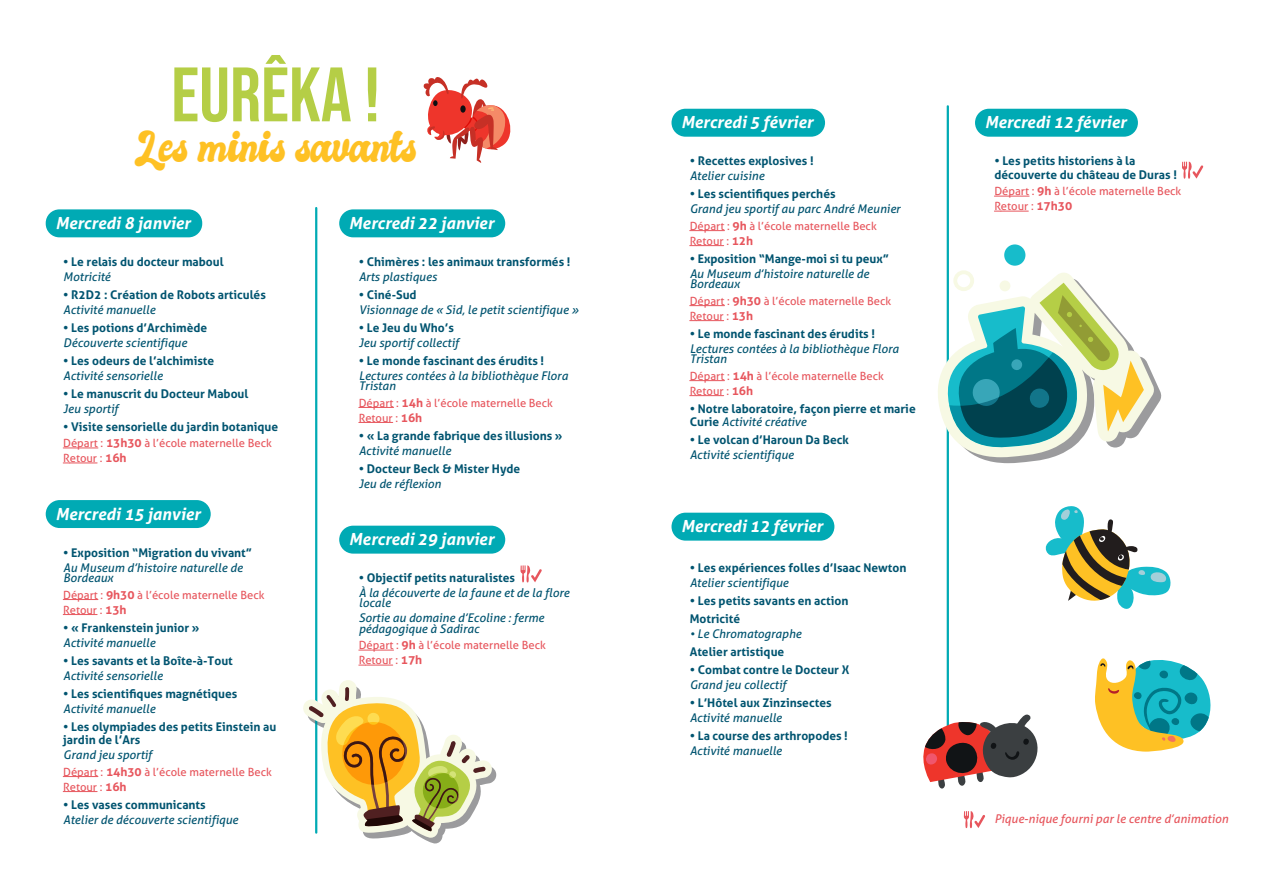
<style>
.page{position:relative;width:1263px;height:893px;background:#fff}
.page>*{position:absolute;margin:0;border:0;box-sizing:border-box;transform-origin:0 0}
.t1{font:76.95px "Bebas Neue";color:#b5ce46}
.t2{font:45px "Autolova";color:#fec124}
.t3{font:italic 700 16.65px "Aller";color:#fff}
.t4{font:700 12px/13.5px "Aller";color:#005470}
.t5{font:italic 12px/10.5px "Aller";color:#005470}
.t6{font:italic 12px "Aller";color:#e7565d}
.t7{font:11.25px/15px "Aller";color:#e7565d}
.s1{font-weight:700;font-size:12px}
.s2{font-weight:400;font-style:italic}
</style>
<div class="page">
<hr style="left:315px;top:208px;width:2px;height:625px;background:#00aab4">
<hr style="left:947px;top:106px;width:2px;height:635px;background:#00aab4">
<hr style="left:63px;top:448px;width:35px;height:1px;background:#e7565d">
<svg style="left:63px;top:463px;width:34px;height:1px"></svg>
<hr style="left:359px;top:407px;width:35px;height:1px;background:#e7565d">
<svg style="left:359px;top:422px;width:34px;height:1px"></svg>
<hr style="left:690px;top:230px;width:34px;height:1px;background:#e7565d">
<svg style="left:690px;top:245px;width:34px;height:1px"></svg>
<hr style="left:690px;top:305px;width:34px;height:1px;background:#e7565d">
<svg style="left:690px;top:320px;width:34px;height:1px"></svg>
<hr style="left:690px;top:380px;width:34px;height:1px;background:#e7565d">
<svg style="left:690px;top:395px;width:34px;height:1px"></svg>
<hr style="left:994px;top:196px;width:35px;height:1px;background:#e7565d">
<svg style="left:994px;top:211px;width:34px;height:1px"></svg>
<hr style="left:359px;top:650px;width:35px;height:1px;background:#e7565d">
<svg style="left:359px;top:665px;width:34px;height:1px"></svg>
<hr style="left:63px;top:599px;width:35px;height:1px;background:#e7565d">
<svg style="left:63px;top:614px;width:34px;height:1px"></svg>
<hr style="left:63px;top:776px;width:35px;height:1px;background:#e7565d">
<svg style="left:63px;top:791px;width:34px;height:1px"></svg>
<div style="left:46px;top:209px;width:156px;height:28px;background:#00aab4;border-radius:14px"></div>
<div style="left:339px;top:209px;width:166px;height:28px;background:#00aab4;border-radius:14px"></div>
<div style="left:671px;top:109px;width:154px;height:28px;background:#00aab4;border-radius:14px"></div>
<div style="left:671px;top:513px;width:163px;height:28px;background:#00aab4;border-radius:14px"></div>
<div style="left:975px;top:109px;width:163px;height:28px;background:#00aab4;border-radius:14px"></div>
<div style="left:339px;top:526px;width:166px;height:28px;background:#00aab4;border-radius:14px"></div>
<div style="left:46px;top:500px;width:165px;height:28px;background:#00aab4;border-radius:14px"></div>
<svg style="left:520px;top:565px;width:22px;height:17px"></svg>
<svg style="left:1182px;top:162px;width:21px;height:17px"></svg>
<svg style="left:964px;top:811px;width:21px;height:17px"></svg>
<svg style="left:938px;top:273px;width:223px;height:190px"></svg>
<div style="left:953px;top:270px;width:21px;height:21px;border:4px solid #f7f9e4;border-radius:50%"></div>
<div style="left:1004px;top:244px;width:21px;height:22px;background:#17bccb;border-radius:50%"></div>
<div style="left:999px;top:280px;width:11px;height:11px;background:#f7f9e4;border-radius:50%"></div>
<svg style="left:303px;top:680px;width:193px;height:163px"></svg>
<svg style="left:1095px;top:658px;width:116px;height:94px"></svg>
<svg style="left:423px;top:77px;width:88px;height:86px"></svg>
<svg style="left:1045px;top:506px;width:126px;height:103px"></svg>
<svg style="left:923px;top:714px;width:115px;height:75px"></svg>
<h1 class="t1" style="left:171px;top:51px;width:210px">EURÊKA !</h1>
<h2 class="t2" style="left:135px;top:120px;width:284px">Les minis savants</h2>
<h3 class="t3" style="left:55px;top:213px;width:137px">Mercredi 8 janvier</h3>
<h3 class="t3" style="left:349px;top:213px;width:146px">Mercredi 22 janvier</h3>
<p class="t4" style="left:63px;top:254px;width:162px">• Le relais du docteur maboul</p>
<p class="t5" style="left:63px;top:271px;width:49px">Motricité</p>
<p class="t4" style="left:63px;top:287px;width:204px">• R2D2 : Création de Robots articulés</p>
<p class="t5" style="left:63px;top:304px;width:94px">Activité manuelle</p>
<p class="t4" style="left:63px;top:320px;width:146px">• Les potions d’Archimède</p>
<p class="t5" style="left:63px;top:337px;width:125px">Découverte scientifique</p>
<p class="t4" style="left:63px;top:353px;width:153px">• Les odeurs de l’alchimiste</p>
<p class="t5" style="left:63px;top:370px;width:101px">Activité sensorielle</p>
<p class="t4" style="left:63px;top:386px;width:187px">• Le manuscrit du Docteur Maboul</p>
<p class="t5" style="left:63px;top:403px;width:56px">Jeu sportif</p>
<p class="t4" style="left:63px;top:419px;width:216px">• Visite sensorielle du jardin botanique</p>
<p class="t7" style="left:63px;top:436px;width:210px">Départ : <span class="s1">13h30</span> à l’école maternelle Beck<br>Retour : <span class="s1">16h</span></p>
<h3 class="t3" style="left:55px;top:503px;width:146px">Mercredi 15 janvier</h3>
<p class="t4" style="left:63px;top:546px;width:190px">• Exposition “Migration du vivant”</p>
<p class="t5" style="left:63px;top:562px;width:181px">Au Museum d’histoire naturelle de<br>Bordeaux</p>
<p class="t7" style="left:63px;top:587px;width:203px">Départ : <span class="s1">9h30</span> à l’école maternelle Beck<br>Retour : <span class="s1">13h</span></p>
<p class="t4" style="left:63px;top:621px;width:138px">• « Frankenstein junior »</p>
<p class="t5" style="left:63px;top:637px;width:94px">Activité manuelle</p>
<p class="t4" style="left:63px;top:654px;width:171px">• Les savants et la Boîte-à-Tout</p>
<p class="t5" style="left:63px;top:670px;width:101px">Activité sensorielle</p>
<p class="t4" style="left:63px;top:687px;width:176px">• Les scientifiques magnétiques</p>
<p class="t5" style="left:63px;top:703px;width:94px">Activité manuelle</p>
<p class="t4" style="left:63px;top:720px;width:215px">• Les olympiades des petits Einstein au jardin de l’Ars</p>
<p class="t5" style="left:63px;top:750px;width:90px">Grand jeu sportif</p>
<p class="t7" style="left:63px;top:764px;width:210px">Départ : <span class="s1">14h30</span> à l’école maternelle Beck<br>Retour : <span class="s1">16h</span></p>
<p class="t4" style="left:63px;top:798px;width:144px">• Les vases communicants</p>
<p class="t5" style="left:63px;top:814px;width:177px">Atelier de découverte scientifique</p>
<p class="t4" style="left:359px;top:254px;width:213px">• Chimères : les animaux transformés !</p>
<p class="t5" style="left:359px;top:271px;width:80px">Arts plastiques</p>
<p class="t4" style="left:359px;top:287px;width:59px">• Ciné-Sud</p>
<p class="t5" style="left:359px;top:304px;width:221px">Visionnage de « Sid, le petit scientifique »</p>
<p class="t4" style="left:359px;top:320px;width:97px">• Le Jeu du Who’s</p>
<p class="t5" style="left:359px;top:337px;width:102px">Jeu sportif collectif</p>
<p class="t4" style="left:359px;top:353px;width:187px">• Le monde fascinant des érudits !</p>
<p class="t5" style="left:359px;top:370px;width:211px">Lectures contées à la bibliothèque Flora<br>Tristan</p>
<p class="t7" style="left:359px;top:395px;width:196px">Départ : <span class="s1">14h</span> à l’école maternelle Beck<br>Retour : <span class="s1">16h</span></p>
<p class="t4" style="left:359px;top:428px;width:205px">• « La grande fabrique des illusions »</p>
<p class="t5" style="left:359px;top:445px;width:94px">Activité manuelle</p>
<p class="t4" style="left:359px;top:461px;width:163px">• Docteur Beck &amp; Mister Hyde</p>
<p class="t5" style="left:359px;top:478px;width:84px">Jeu de réflexion</p>
<h3 class="t3" style="left:349px;top:529px;width:146px">Mercredi 29 janvier</h3>
<p class="t4" style="left:359px;top:571px;width:158px">• Objectif petits naturalistes</p>
<p class="t5" style="left:359px;top:587px;width:212px">À la découverte de la faune et de la flore locale</p>
<p class="t5" style="left:359px;top:613px;width:187px">Sortie au domaine d’Ecoline : ferme pédagogique à Sadirac</p>
<p class="t7" style="left:359px;top:638px;width:189px">Départ : <span class="s1">9h</span> à l’école maternelle Beck<br>Retour : <span class="s1">17h</span></p>
<h3 class="t3" style="left:681px;top:112px;width:133px">Mercredi 5 février</h3>
<p class="t4" style="left:690px;top:154px;width:125px">• Recettes explosives !</p>
<p class="t5" style="left:690px;top:171px;width:76px">Atelier cuisine</p>
<p class="t4" style="left:690px;top:187px;width:147px">• Les scientifiques perchés</p>
<p class="t5" style="left:690px;top:204px;width:212px">Grand jeu sportif au parc André Meunier</p>
<p class="t7" style="left:690px;top:218px;width:189px">Départ : <span class="s1">9h</span> à l’école maternelle Beck<br>Retour : <span class="s1">12h</span></p>
<p class="t4" style="left:690px;top:252px;width:201px">• Exposition “Mange-moi si tu peux”</p>
<p class="t5" style="left:690px;top:268px;width:181px">Au Museum d’histoire naturelle de<br>Bordeaux</p>
<p class="t7" style="left:690px;top:293px;width:203px">Départ : <span class="s1">9h30</span> à l’école maternelle Beck<br>Retour : <span class="s1">13h</span></p>
<p class="t4" style="left:690px;top:327px;width:187px">• Le monde fascinant des érudits !</p>
<p class="t5" style="left:690px;top:343px;width:211px">Lectures contées à la bibliothèque Flora<br>Tristan</p>
<p class="t7" style="left:690px;top:368px;width:196px">Départ : <span class="s1">14h</span> à l’école maternelle Beck<br>Retour : <span class="s1">16h</span></p>
<p class="t4" style="left:690px;top:402px;width:227px">• Notre laboratoire, façon pierre et marie<br>Curie <span class="s2">Activité créative</span></p>
<p class="t4" style="left:690px;top:433px;width:161px">• Le volcan d’Haroun Da Beck</p>
<p class="t5" style="left:690px;top:450px;width:106px">Activité scientifique</p>
<h3 class="t3" style="left:681px;top:516px;width:143px">Mercredi 12 février</h3>
<p class="t4" style="left:690px;top:561px;width:218px">• Les expériences folles d’Isaac Newton</p>
<p class="t5" style="left:690px;top:577px;width:100px">Atelier scientifique</p>
<p class="t4" style="left:690px;top:592px;width:160px;line-height:18px">• Les petits savants en action<br>Motricité</p>
<p class="t5" style="left:690px;top:628px;width:113px">• Le Chromatographe</p>
<p class="t4" style="left:690px;top:645px;width:96px">Atelier artistique</p>
<p class="t4" style="left:690px;top:663px;width:161px">• Combat contre le Docteur X</p>
<p class="t5" style="left:690px;top:679px;width:98px">Grand jeu collectif</p>
<p class="t4" style="left:690px;top:696px;width:143px">• L’Hôtel aux Zinzinsectes</p>
<p class="t5" style="left:690px;top:712px;width:94px">Activité manuelle</p>
<p class="t4" style="left:690px;top:729px;width:160px">• La course des arthropodes !</p>
<p class="t5" style="left:690px;top:745px;width:94px">Activité manuelle</p>
<h3 class="t3" style="left:985px;top:112px;width:143px">Mercredi 12 février</h3>
<p class="t4" style="left:994px;top:154px;width:184px">• Les petits historiens à la découverte du château de Duras !</p>
<p class="t7" style="left:994px;top:184px;width:189px">Départ : <span class="s1">9h</span> à l’école maternelle Beck<br>Retour : <span class="s1">17h30</span></p>
<p class="t6" style="left:994px;top:812px;width:235px">Pique-nique fourni par le centre d’animation</p>
</div>
